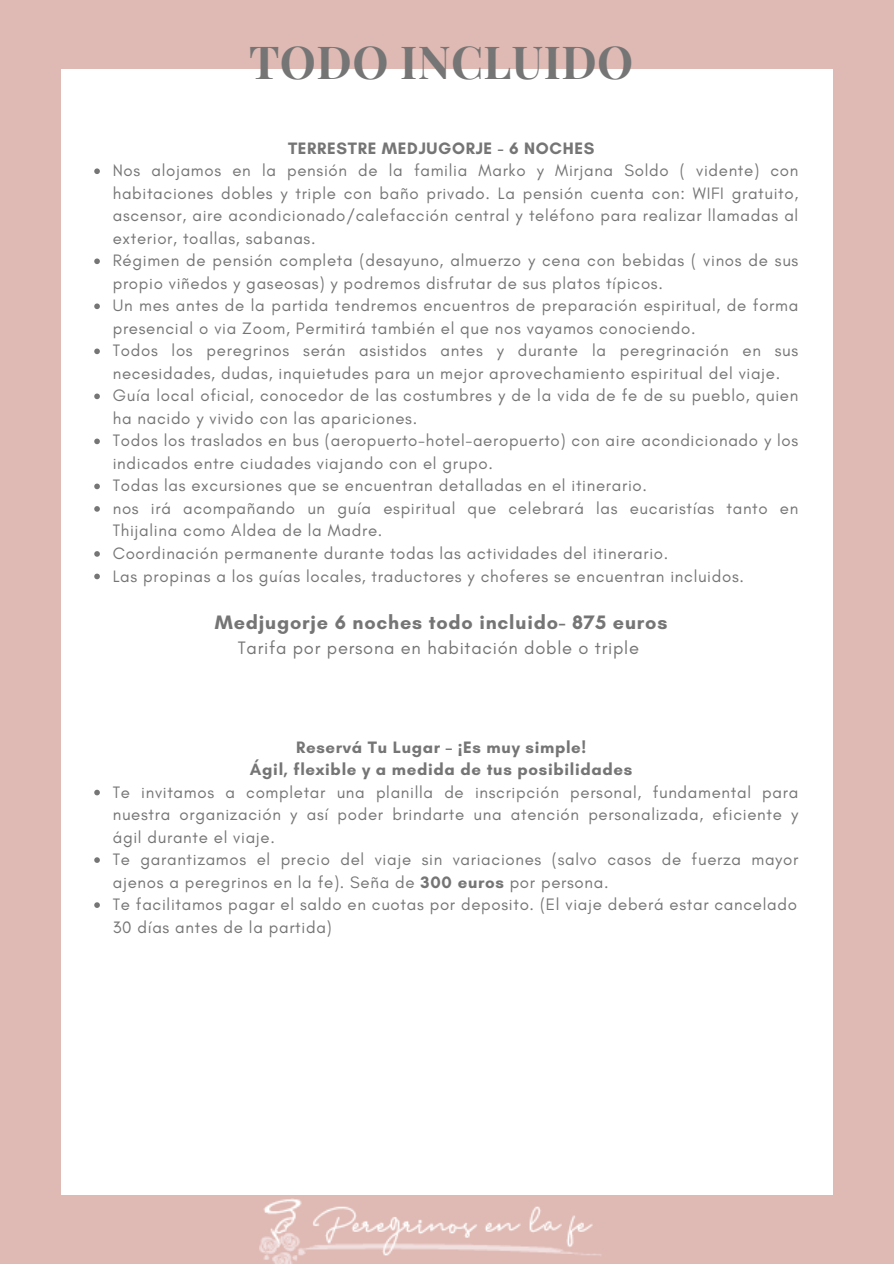
<style>
.page{position:relative;width:894px;height:1264px;background:#fff}
.page>*{position:absolute;margin:0;border:0;box-sizing:border-box;transform-origin:0 0}
.t1{font:700 45.6px "Playfair Display";letter-spacing:.01em;color:#757575}
.t2{font:700 19.8px "Glacial Indifference";letter-spacing:.04em;color:#757575}
.t3{font:18.3px "Glacial Indifference";letter-spacing:.04em;color:#757575}
.t4{font:16.8px/22.5px "Glacial Indifference";letter-spacing:.04em;color:#757575}
.t5{font:700 16.8px/22.5px "Glacial Indifference";letter-spacing:.04em;color:#757575;text-align:center}
.s1{font-family:"Noto Sans"}
.s2{font-weight:700}
</style>
<div class="page">
<div style="left:0;top:0;width:893px;height:1263px;background:#dfb9b3"></div>
<div style="left:61px;top:69px;width:771px;height:1125px;background:#fff"></div>
<svg style="left:94px;top:168px;width:6px;height:6px"></svg>
<svg style="left:94px;top:258px;width:6px;height:6px"></svg>
<svg style="left:94px;top:303px;width:6px;height:6px"></svg>
<svg style="left:94px;top:348px;width:6px;height:6px"></svg>
<svg style="left:94px;top:393px;width:6px;height:6px"></svg>
<svg style="left:94px;top:438px;width:6px;height:6px"></svg>
<svg style="left:94px;top:483px;width:6px;height:6px"></svg>
<svg style="left:94px;top:506px;width:6px;height:5px"></svg>
<svg style="left:94px;top:551px;width:6px;height:5px"></svg>
<svg style="left:94px;top:573px;width:6px;height:6px"></svg>
<svg style="left:94px;top:789px;width:6px;height:6px"></svg>
<svg style="left:94px;top:857px;width:6px;height:5px"></svg>
<svg style="left:94px;top:902px;width:6px;height:5px"></svg>
<img style="left:259px;top:1198px;width:342px;height:65px">
<p class="t1" style="left:249px;top:30px;width:386px">TODO INCLUIDO</p>
<h1 class="t5" style="left:288px;top:137px;width:308px">TERRESTRE MEDJUGORJE - 6 NOCHES</h1>
<h2 class="t4" style="left:113px;top:159px;width:687px;text-align:justify">Nos alojamos en la pensión de la familia Marko y Mirjana Soldo ( vidente) con habitaciones dobles y triple con baño privado. La pensión cuenta con: WIFI gratuito, ascensor, aire acondicionado/calefacción central y teléfono para realizar llamadas al exterior, toallas, sabanas.</h2>
<p class="t4" style="left:113px;top:249px;width:687px">Régimen de pensión completa (desayuno, almuerzo y cena con bebidas ( vinos de sus propio viñedos y gaseosas) y podremos disfrutar de sus platos típicos.</p>
<p class="t4" style="left:113px;top:294px;width:687px">Un mes antes de la partida tendremos encuentros de preparación espiritual, de forma presencial o via Zoom, Permitirá también el que nos vayamos conociendo.</p>
<p class="t4" style="left:113px;top:339px;width:687px">Todos los peregrinos serán asistidos antes y durante la peregrinación en sus necesidades, dudas, inquietudes para un mejor aprovechamiento espiritual del viaje.</p>
<p class="t4" style="left:113px;top:384px;width:687px">Guía local oficial, conocedor de las costumbres y de la vida de fe de su pueblo, quien ha nacido y vivido con las apariciones.</p>
<p class="t4" style="left:113px;top:429px;width:687px">Todos los traslados en bus (aeropuerto-hotel-aeropuerto) con aire acondicionado y los indicados entre ciudades viajando con el grupo.</p>
<p class="t4" style="left:113px;top:474px;width:535px">Todas las excursiones que se encuentran detalladas en el itinerario.</p>
<p class="t4" style="left:113px;top:497px;width:687px">nos irá acompañando un guía espiritual que celebrará las eucaristías tanto en<br>Thijalina como Aldea de la Madre.</p>
<p class="t4" style="left:113px;top:542px;width:557px">Coordinación permanente durante todas las actividades del itinerario.</p>
<p class="t4" style="left:113px;top:564px;width:632px">Las propinas a los guías locales, traductores y choferes se encuentran incluidos.</p>
<p class="t2" style="left:215px;top:610px;width:454px">Medjugorje 6 noches todo incluido- 875 euros</p>
<p class="t3" style="left:238px;top:636px;width:402px">Tarifa por persona en habitación doble o triple</p>
<p class="t5" style="left:250px;top:735px;width:384px">Reservá Tu Lugar – <span class="s1">¡</span>Es muy simple!<br>Ágil, flexible y a medida de tus posibilidades</p>
<h3 class="t4" style="left:113px;top:780px;width:687px;text-align:justify">Te invitamos a completar una planilla de inscripción personal, fundamental para nuestra organización y así poder brindarte una atención personalizada, eficiente y ágil durante el viaje.</h3>
<p class="t4" style="left:113px;top:848px;width:687px">Te garantizamos el precio del viaje sin variaciones (salvo casos de fuerza mayor ajenos a peregrinos en la fe). Seña de <span class="s2">300 euros</span> por persona.</p>
<p class="t4" style="left:113px;top:893px;width:685px">Te facilitamos pagar el saldo en cuotas por deposito. (El viaje deberá estar cancelado<br>30 días antes de la partida)</p>
</div>
